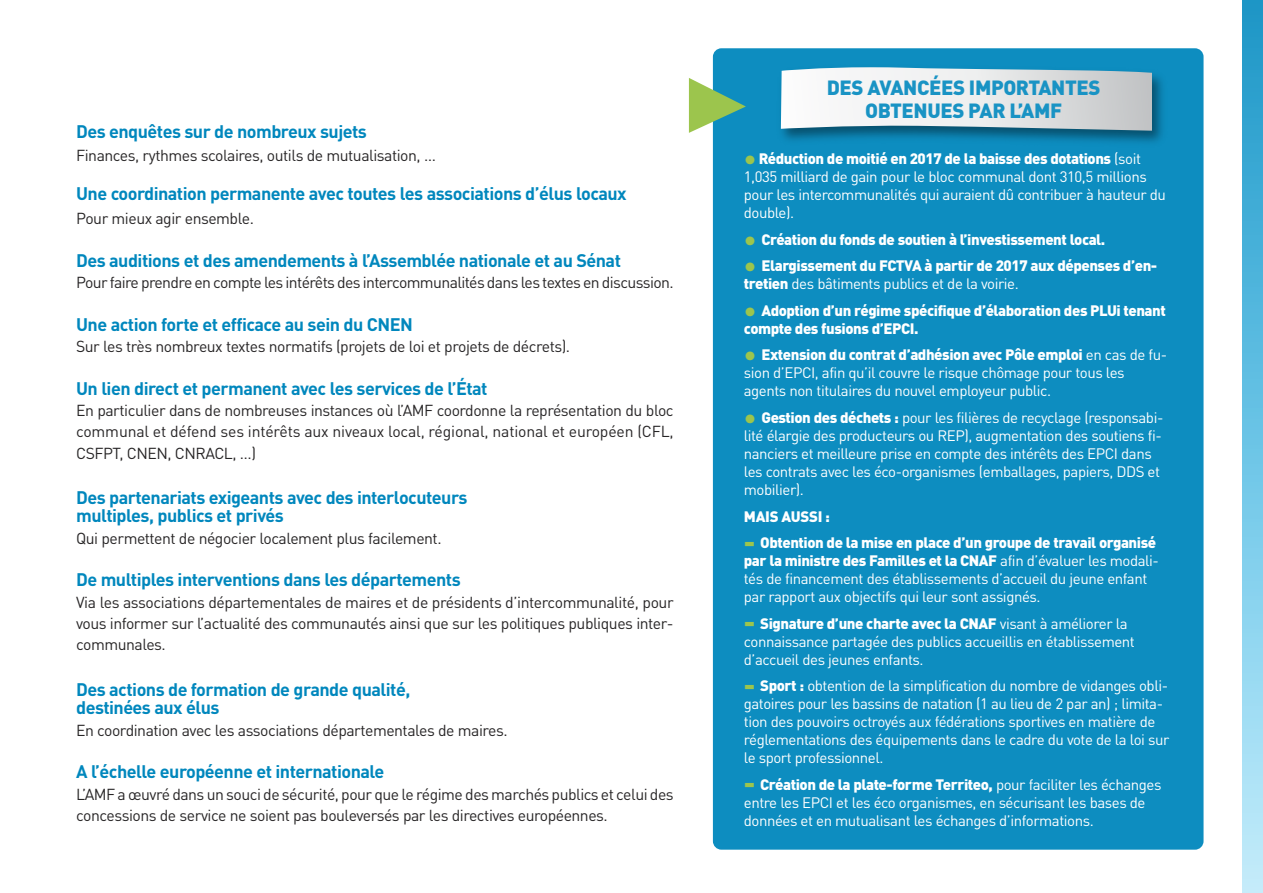
<style>
.page{position:relative;width:1263px;height:893px;background:#fff}
.page>*{position:absolute;margin:0;border:0;box-sizing:border-box;transform-origin:0 0}
.t1{font:900 20.4px/23px "DIN Pro";letter-spacing:-.02em;color:#1993c4;text-align:center}
.t2{font:700 18px/18px "DIN Pro";letter-spacing:-.03em;color:#0087bd}
.t3{font:15.75px/21.3px "DIN Pro";letter-spacing:-.03em;color:#272526;text-align:justify}
.t4{font:15px/18px "DIN Pro";letter-spacing:-.03em;color:#fff}
.t5{font:900 15px/18px "DIN Pro";letter-spacing:-.03em;color:#fff}
.s1{font-weight:900;font-size:27px;color:#9cc54d}
.s2{font-weight:900}
.s3{font-size:27px;color:#9cc54d}
.s4{font-weight:400}
</style>
<div class="page">
<div style="left:1243px;top:0;width:20px;height:893px;background:linear-gradient(to bottom,#1a98ca,#c2efff)"></div>
<div style="left:713px;top:48px;width:490px;height:802px;background:#0d8dc0;border-radius:9px"></div>
<svg style="left:689px;top:78px;width:18px;height:55px"></svg>
<img style="left:707px;top:48px;width:464px;height:137px">
<svg style="left:781px;top:67px;width:370px;height:64px;background:#d2dce0"></svg>
<p class="t2" style="left:76px;top:124px;width:292px">Des enquêtes sur de nombreux sujets</p>
<p class="t3" style="left:76px;top:146px;width:361px">Finances, rythmes scolaires, outils de mutualisation, …</p>
<p class="t2" style="left:76px;top:186px;width:552px">Une coordination permanente avec toutes les associations d’élus locaux</p>
<p class="t3" style="left:76px;top:210px;width:179px">Pour mieux agir ensemble.</p>
<p class="t2" style="left:76px;top:253px;width:546px">Des auditions et des amendements à l’Assemblée nationale et au Sénat</p>
<p class="t3" style="left:76px;top:274px;width:599px">Pour faire prendre en compte les intérêts des intercommunalités dans les textes en discussion.</p>
<p class="t2" style="left:76px;top:317px;width:338px">Une action forte et efficace au sein du CNEN</p>
<p class="t3" style="left:76px;top:338px;width:495px">Sur les très nombreux textes normatifs (projets de loi et projets de décrets).</p>
<p class="t2" style="left:76px;top:381px;width:413px">Un lien direct et permanent avec les services de l’État</p>
<p class="t3" style="left:76px;top:402px;width:599px">En particulier dans de nombreuses instances où l’AMF coordonne la représentation du bloc communal et défend ses intérêts aux niveaux local, régional, national et européen (CFL, CSFPT, CNEN, CNRACL, …)</p>
<p class="t2" style="left:76px;top:490px;width:393px">Des partenariats exigeants avec des interlocuteurs multiples, publics et privés</p>
<p class="t3" style="left:76px;top:529px;width:367px">Qui permettent de négocier localement plus facilement.</p>
<p class="t2" style="left:76px;top:573px;width:386px">De multiples interventions dans les départements</p>
<p class="t3" style="left:76px;top:593px;width:599px">Via les associations départementales de maires et de présidents d’intercommunalité, pour vous informer sur l’actualité des communautés ainsi que sur les politiques publiques inter&shy;communales.</p>
<p class="t2" style="left:76px;top:682px;width:336px">Des actions de formation de grande qualité, destinées aux élus</p>
<p class="t3" style="left:76px;top:721px;width:433px">En coordination avec les associations départementales de maires.</p>
<p class="t2" style="left:76px;top:764px;width:310px">A l’échelle européenne et internationale</p>
<p class="t3" style="left:76px;top:785px;width:599px">L’AMF a œuvré dans un souci de sécurité, pour que le régime des marchés publics et celui des concessions de service ne soient pas bouleversés par les directives européennes.</p>
<h1 class="t1" style="left:827px;top:78px;width:275px">DES AVANCÉES IMPORTANTES<br>OBTENUES PAR L’AMF</h1>
<p class="t4" style="left:744px;top:152px;width:424px"><span class="s1">•</span> <span class="s2">Réduction de moitié en 2017 de la baisse des dotations</span> (soit 1,035 milliard de gain pour le bloc communal dont 310,5 millions pour les intercommunalités qui auraient dû contribuer à hauteur du double).</p>
<p class="t5" style="left:744px;top:232px;width:363px"><span class="s3">•</span> Création du fonds de soutien à l’investissement local.</p>
<p class="t5" style="left:744px;top:258px;width:415px"><span class="s3">•</span> Elargissement du FCTVA à partir de 2017 aux dépenses d’en&shy;tretien <span class="s4">des bâtiments publics et de la voirie.</span></p>
<p class="t5" style="left:744px;top:303px;width:423px"><span class="s3">•</span> Adoption d’un régime spécifique d’élaboration des PLUi tenant compte des fusions d’EPCI.</p>
<p class="t4" style="left:744px;top:348px;width:425px"><span class="s1">•</span> <span class="s2">Extension du contrat d’adhésion avec Pôle emploi</span> en cas de fu&shy;sion d’EPCI, afin qu’il couvre le risque chômage pour tous les agents non titulaires du nouvel employeur public.</p>
<p class="t4" style="left:744px;top:410px;width:421px"><span class="s1">•</span> <span class="s2">Gestion des déchets :</span> pour les filières de recyclage (responsabi&shy;lité élargie des producteurs ou REP), augmentation des soutiens fi&shy;nanciers et meilleure prise en compte des intérêts des EPCI dans les contrats avec les éco-organismes (emballages, papiers, DDS et mobilier).</p>
<p class="t5" style="left:744px;top:508px;width:88px">MAIS AUSSI :</p>
<p class="t4" style="left:744px;top:535px;width:417px"><span class="s1">-</span> <span class="s2">Obtention de la mise en place d’un groupe de travail organisé par la ministre des Familles et la CNAF</span> afin d’évaluer les modali&shy;tés de financement des établissements d’accueil du jeune enfant par rapport aux objectifs qui leur sont assignés.</p>
<p class="t4" style="left:744px;top:616px;width:393px"><span class="s1">-</span> <span class="s2">Signature d’une charte avec la CNAF</span> visant à améliorer la connaissance partagée des publics accueillis en établissement d’accueil des jeunes enfants.</p>
<p class="t4" style="left:744px;top:678px;width:427px"><span class="s1">-</span> <span class="s2">Sport :</span> obtention de la simplification du nombre de vidanges obli&shy;gatoires pour les bassins de natation (1 au lieu de 2 par an) ; limita&shy;tion des pouvoirs octroyés aux fédérations sportives en matière de réglementations des équipements dans le cadre du vote de la loi sur le sport professionnel.</p>
<p class="t4" style="left:744px;top:777px;width:419px"><span class="s1">-</span> <span class="s2">Création de la plate-forme Territeo,</span> pour faciliter les échanges entre les EPCI et les éco organismes, en sécurisant les bases de données et en mutualisant les échanges d’informations.</p>
</div>
